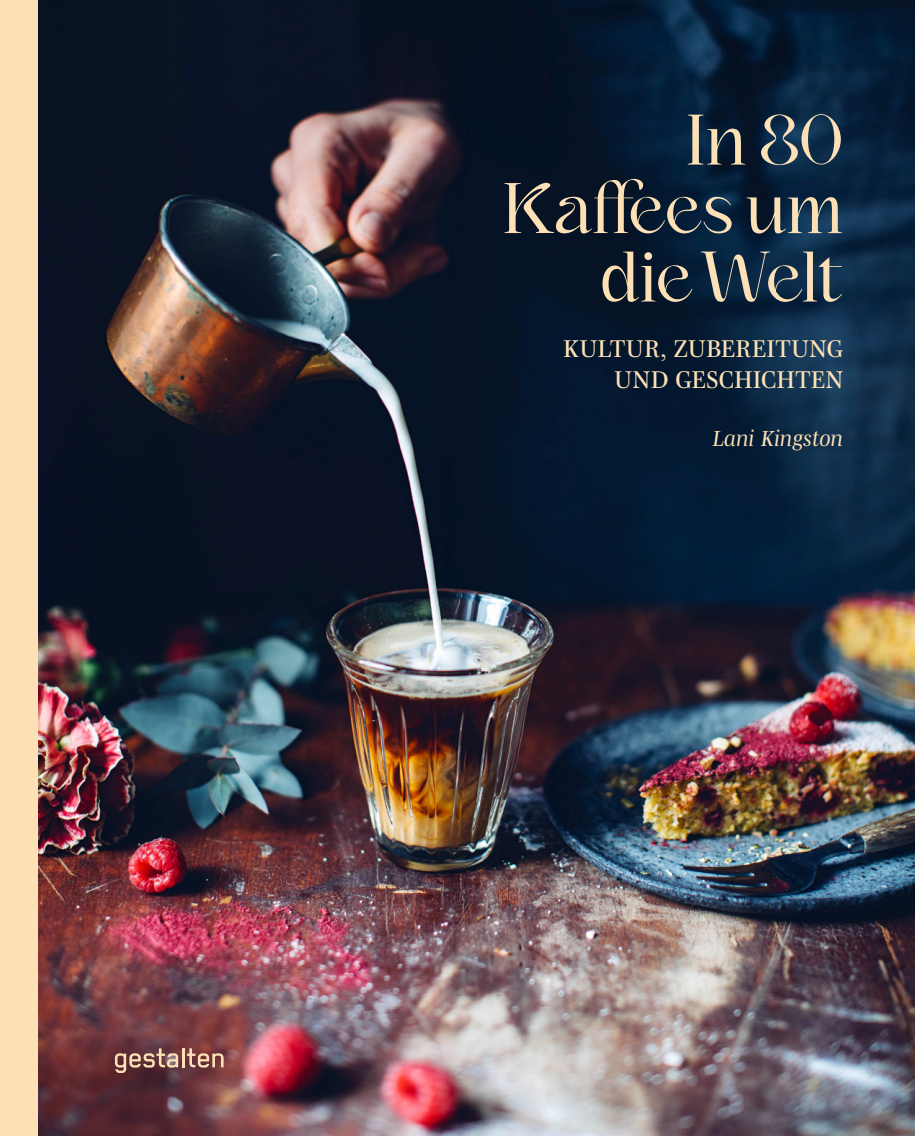
<style>
.page{position:relative;width:915px;height:1136px;background:#fff}
.page>*{position:absolute;margin:0;border:0;box-sizing:border-box;transform-origin:0 0}
.t1{font:64.5px/68.4px "Kaftan Serif";letter-spacing:-.01em;color:#fde0b5;text-align:right}
.t2{font:24.75px/31.3px "Mencken Pro";letter-spacing:.025em;color:#fde0b5;text-align:right}
.t3{font:italic 22.2px "Mencken Pro";letter-spacing:-.005em;color:#fde0b5}
</style>
<div class="page">
<div style="left:0;top:0;width:914px;height:1135px;background:#fde0b5"></div>
<img style="left:38px;top:0;width:876px;height:1135px">
<hr style="left:182px;top:1047px;width:2px;height:20px;background:#fde0b5">
<svg style="left:187px;top:1048px;width:36px;height:19px"></svg>
<svg style="left:115px;top:1048px;width:63px;height:24px"></svg>
<h1 class="t1" style="left:502px;top:110px;width:342px">In 80<br>Kaffees um die Welt</h1>
<p class="t2" style="left:563px;top:329px;width:281px">KULTUR, ZUBEREITUNG<br>UND GESCHICHTEN</p>
<p class="t3" style="left:712px;top:420px;width:132px">Lani Kingston</p>
</div>
